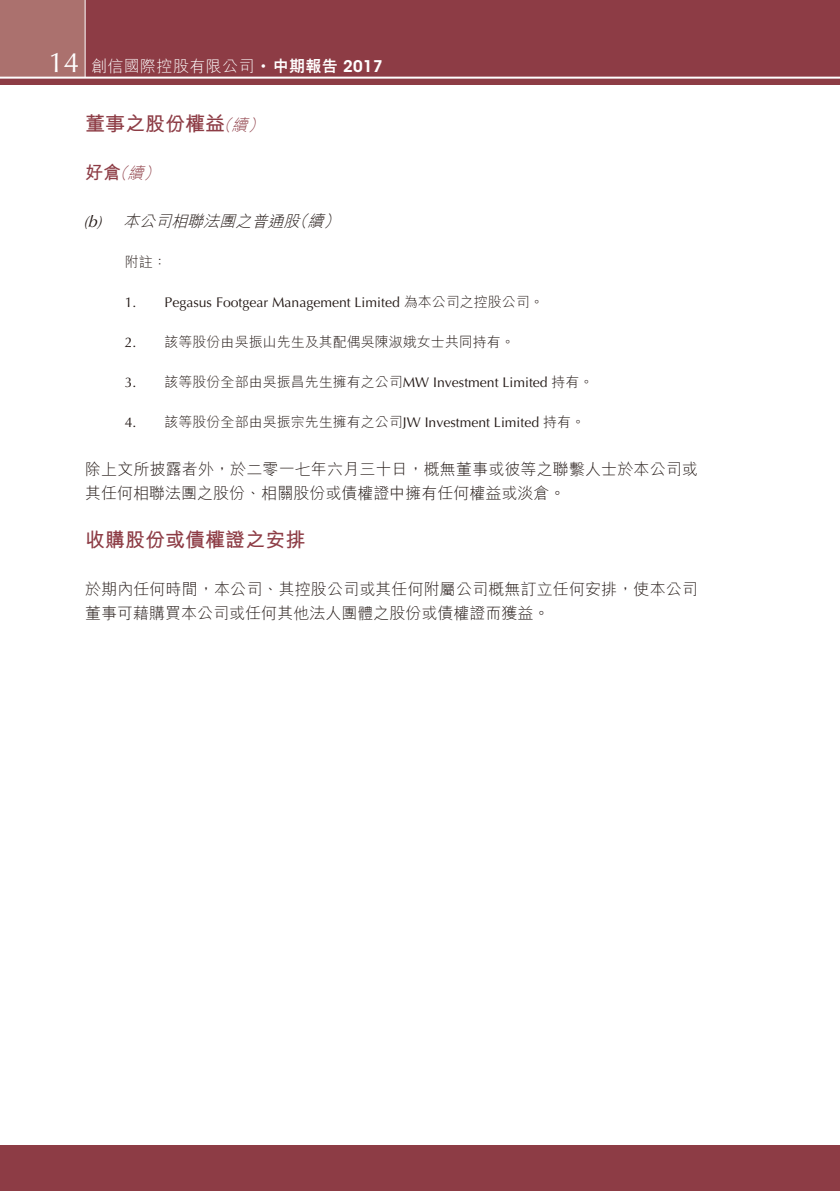
<style>
.page{position:relative;width:840px;height:1191px;background:#fff}
.page>*{position:absolute;margin:0;border:0;box-sizing:border-box;transform-origin:0 0}
.t1{font:700 20px "M Hei HK";color:#8d3c45}
.t2{font:300 16px/24px "M Hei HK";letter-spacing:.005em;color:#231916}
.t3{font:300 16px "M Hei HK";letter-spacing:.02em;color:#fff}
.t4{font:italic 300 16px "M Hei HK";color:#231916}
.t5{font:italic 300 16px "M Hei HK";color:#8d3c45}
.t6{font:14px "Optima LT Std";color:#231916}
.t7{font:300 14px "M Hei HK";color:#231916}
.s1{font-family:"Optima LT Std";font-weight:400;font-size:28px}
.s2{font-family:"ITC Avant Garde Std";font-weight:400}
.s3{font-weight:800}
.s4{font-family:"ITC Avant Garde Std";font-weight:600}
.s5{font-weight:300;font-style:italic;font-size:16px}
.s6{font-weight:700;font-style:normal;font-size:18px}
.s7{font-family:"Optima LT Std";font-weight:400}
.s8{font-family:"M Hei HK";font-weight:300}
</style>
<div class="page">
<div style="left:0;top:0;width:839px;height:85px;background:#8d3c45"></div>
<div style="left:0;top:0;width:85px;height:78px;background:#ab716e"></div>
<div style="left:0;top:1145px;width:839px;height:46px;background:#8d3c45"></div>
<hr style="left:85px;top:0;width:1px;height:78px;background:#fff">
<hr style="left:0;top:77px;width:839px;height:2px;background:#fff">
<p class="t3" style="left:48px;top:58px;width:336px"><span class="s1">14</span> 創信國際控股有限公司 <span class="s2">•</span> <span class="s3">中期報告</span> <span class="s4">2017</span></p>
<p class="t1" style="left:85px;top:109px;width:184px">董事之股份權益<span class="s5">（續）</span></p>
<p class="t5" style="left:85px;top:165px;width:80px"><span class="s6">好倉</span>（續）</p>
<p class="t4" style="left:83px;top:213px;width:261px"><span class="s7">(b)</span> 本公司相聯法團之普通股（續）</p>
<p class="t7" style="left:125px;top:255px;width:43px">附註：</p>
<p class="t6" style="left:125px;top:294px;width:420px">1. Pegasus Footgear Management Limited <span class="s8">為本公司之控股公司。</span></p>
<p class="t7" style="left:125px;top:335px;width:391px"><span class="s7">2.</span> 該等股份由吳振山先生及其配偶吳陳淑娥女士共同持有。</p>
<p class="t6" style="left:125px;top:374px;width:470px">3. <span class="s8">該等股份全部由吳振昌先生擁有之公司</span>MW Investment Limited <span class="s8">持有。</span></p>
<p class="t6" style="left:125px;top:414px;width:461px">4. <span class="s8">該等股份全部由吳振宗先生擁有之公司</span>JW Investment Limited <span class="s8">持有。</span></p>
<p class="t2" style="left:85px;top:457px;width:614px">除上文所披露者外，於二零一七年六月三十日，概無董事或彼等之聯繫人士於本公司或其任何相聯法團之股份、相關股份或債權證中擁有任何權益或淡倉。</p>
<p class="t1" style="left:85px;top:525px;width:221px">收購股份或債權證之安排</p>
<p class="t2" style="left:85px;top:577px;width:614px">於期內任何時間，本公司、其控股公司或其任何附屬公司概無訂立任何安排，使本公司董事可藉購買本公司或任何其他法人團體之股份或債權證而獲益。</p>
</div>
